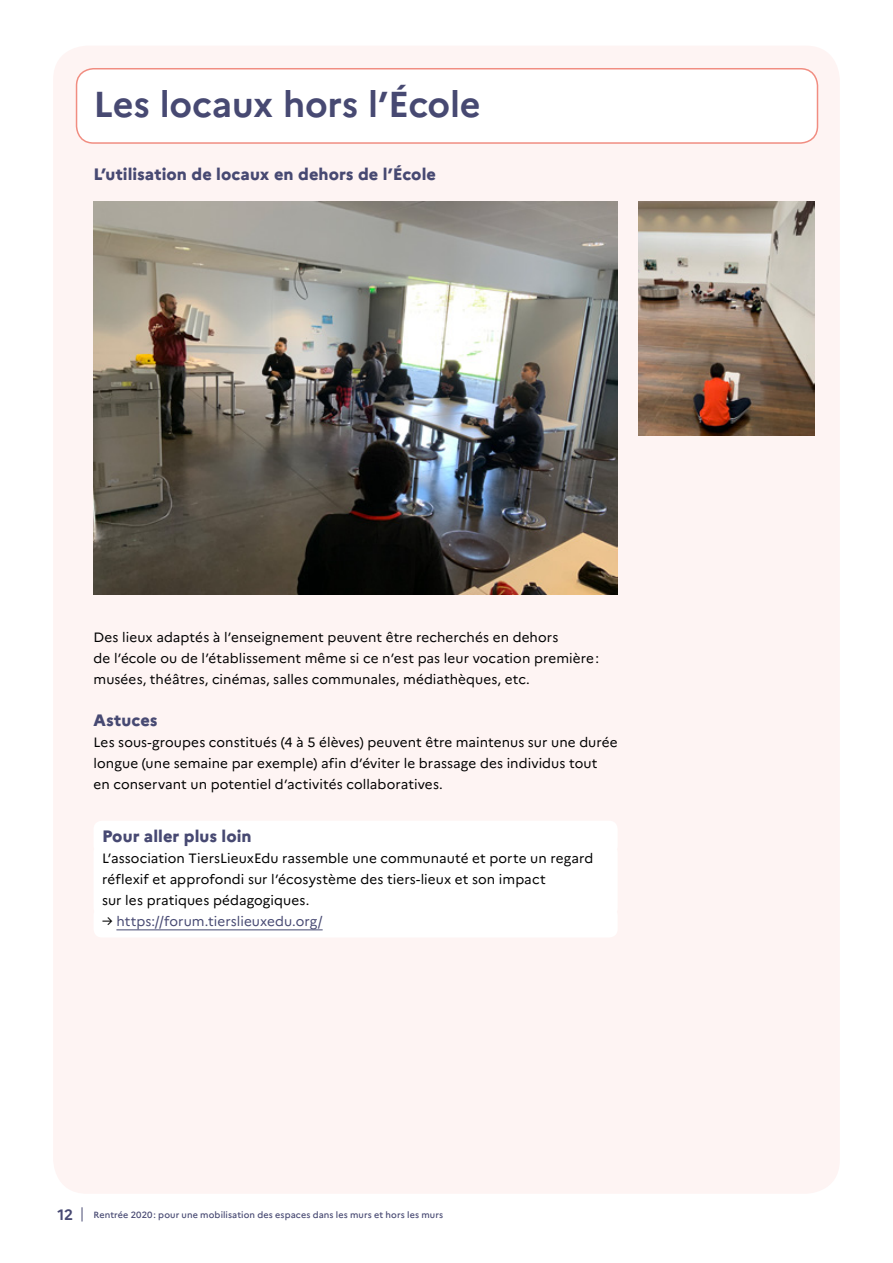
<style>
.page{position:relative;width:893px;height:1263px;background:#fff}
.page>*{position:absolute;margin:0;border:0;box-sizing:border-box;transform-origin:0 0}
.t1{font:700 36px "Marianne";letter-spacing:-.005em;color:#474972}
.t2{font:800 16.5px "Marianne";letter-spacing:.005em;color:#474972}
.t3{font:700 15px "Marianne";color:#474972}
.t4{font:13.5px/21px "Marianne";letter-spacing:.005em;color:#000}
.t5{font:13.5px "Marianne";letter-spacing:.005em;color:#474972}
.t6{font:500 9px "Marianne";letter-spacing:.01em;color:#474972}
.s1{color:#000}
</style>
<div class="page">
<div style="left:53px;top:46px;width:787px;height:1148px;background:#fef4f3;border-radius:34px"></div>
<svg style="left:82px;top:1207px;width:1px;height:14px"></svg>
<div style="left:77px;top:69px;width:740px;height:74px;background:#fff;border-radius:17px"></div>
<div style="left:76px;top:68px;width:742px;height:76px;border:2px solid #f18d81;border-radius:17px"></div>
<div style="left:94px;top:821px;width:524px;height:33px;background:#fff;border-radius:9px"></div>
<div style="left:94px;top:844px;width:524px;height:72px;background:#fff;border-radius:9px"></div>
<div style="left:94px;top:907px;width:524px;height:30px;background:#fff;border-radius:9px"></div>
<hr style="left:116px;top:929px;width:207px;height:1px;background:#474972">
<img style="left:94px;top:201px;width:524px;height:393px">
<img style="left:639px;top:201px;width:176px;height:235px">
<h1 class="t1" style="left:94px;top:82px;width:389px">Les locaux hors l’École</h1>
<p class="t2" style="left:94px;top:164px;width:344px">L’utilisation de locaux en dehors de l’École</p>
<p class="t4" style="left:94px;top:627px;width:507px">Des lieux adaptés à l’enseignement peuvent être recherchés en dehors<br>de l’école ou de l’établissement même si ce n’est pas leur vocation première: musées, théâtres, cinémas, salles communales, médiathèques, etc.</p>
<p class="t2" style="left:94px;top:710px;width:66px">Astuces</p>
<p class="t4" style="left:94px;top:732px;width:526px">Les sous-groupes constitués (4 à 5 élèves) peuvent être maintenus sur une durée longue (une semaine par exemple) afin d’éviter le brassage des individus tout<br>en conservant un potentiel d’activités collaboratives.</p>
<p class="t2" style="left:102px;top:826px;width:151px">Pour aller plus loin</p>
<p class="t4" style="left:102px;top:847px;width:493px">L’association TiersLieuxEdu rassemble une communauté et porte un regard réflexif et approfondi sur l’écosystème des tiers-lieux et son impact<br>sur les pratiques pédagogiques.</p>
<p class="t5" style="left:102px;top:912px;width:222px"><span class="s1">→</span> https://forum.tierslieuxedu.org/</p>
<p class="t3" style="left:57px;top:1205px;width:17px">12</p>
<p class="t6" style="left:94px;top:1209px;width:351px">Rentrée 2020: pour une mobilisation des espaces dans les murs et hors les murs</p>
</div>
